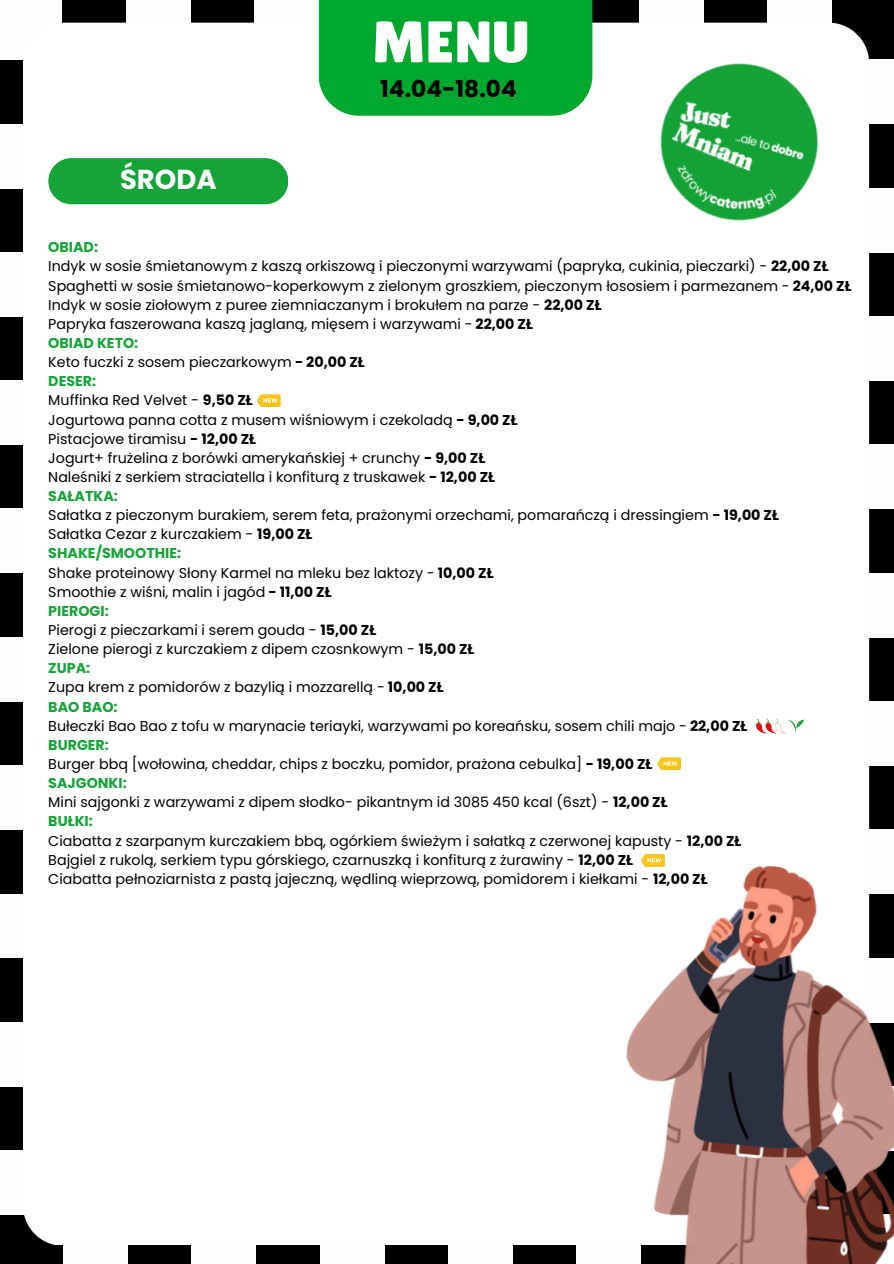
<style>
.page{position:relative;width:894px;height:1264px;background:#fff}
.page>*{position:absolute;margin:0;border:0;box-sizing:border-box;transform-origin:0 0}
.t1{font:58.65px "Lilita One";color:#fff}
.t2{font:700 27.45px "Poppins";color:#fff}
.t3{font:700 26.7px "Poppins";color:#fff}
.t4{font:700 23.25px "Poppins";color:#000}
.t5{font:14.25px "Poppins";color:#000}
.t6{font:700 14.25px "Poppins";color:#15a438}
.s1{font-weight:700}
</style>
<div class="page">
<div style="left:0;top:893px;width:893px;height:370px;background:#000"></div>
<div style="left:0;top:893px;width:63px;height:64px;background:#fefefe"></div>
<div style="left:0;top:1022px;width:63px;height:64px;background:#fefefe"></div>
<div style="left:0;top:1150px;width:63px;height:64px;background:#fefefe"></div>
<div style="left:63px;top:1214px;width:65px;height:49px;background:#fefefe"></div>
<div style="left:320px;top:1214px;width:64px;height:49px;background:#fefefe"></div>
<div style="left:192px;top:1214px;width:64px;height:49px;background:#fefefe"></div>
<div style="left:448px;top:1214px;width:64px;height:49px;background:#fefefe"></div>
<div style="left:576px;top:1214px;width:64px;height:49px;background:#fefefe"></div>
<div style="left:0;top:0;width:893px;height:893px;background:#000"></div>
<div style="left:0;top:0;width:62px;height:60px;background:#fefefe"></div>
<div style="left:254px;top:0;width:64px;height:60px;background:#fefefe"></div>
<div style="left:126px;top:0;width:64px;height:60px;background:#fefefe"></div>
<div style="left:639px;top:0;width:64px;height:60px;background:#fefefe"></div>
<div style="left:767px;top:0;width:64px;height:60px;background:#fefefe"></div>
<div style="left:831px;top:60px;width:62px;height:64px;background:#fefefe"></div>
<div style="left:0;top:124px;width:62px;height:64px;background:#fefefe"></div>
<div style="left:831px;top:188px;width:62px;height:64px;background:#fefefe"></div>
<div style="left:0;top:252px;width:62px;height:64px;background:#fefefe"></div>
<div style="left:831px;top:316px;width:62px;height:64px;background:#fefefe"></div>
<div style="left:0;top:380px;width:62px;height:65px;background:#fefefe"></div>
<div style="left:831px;top:445px;width:62px;height:64px;background:#fefefe"></div>
<div style="left:0;top:509px;width:62px;height:64px;background:#fefefe"></div>
<div style="left:831px;top:573px;width:62px;height:64px;background:#fefefe"></div>
<div style="left:0;top:637px;width:62px;height:64px;background:#fefefe"></div>
<div style="left:831px;top:701px;width:62px;height:64px;background:#fefefe"></div>
<div style="left:0;top:765px;width:62px;height:64px;background:#fefefe"></div>
<div style="left:831px;top:829px;width:62px;height:64px;background:#fefefe"></div>
<div style="left:23px;top:23px;width:845px;height:1222px;background:#fff;border-radius:41px"></div>
<svg style="left:0;top:701px;width:15px;height:193px"></svg>
<div style="left:318px;top:0;width:274px;height:116px;background:#00a82d"></div>
<img style="left:660px;top:63px;width:159px;height:158px">
<svg style="left:257px;top:394px;width:23px;height:13px"></svg>
<div style="left:48px;top:158px;width:240px;height:46px;background:#14a438;border-radius:23px"></div>
<img style="left:626px;top:854px;width:267px;height:409px">
<svg style="left:657px;top:757px;width:23px;height:13px"></svg>
<svg style="left:641px;top:854px;width:23px;height:12px"></svg>
<svg style="left:756px;top:719px;width:48px;height:14px"></svg>
<h1 class="t1" style="left:372px;top:8px;width:158px">MENU</h1>
<p class="t2" style="left:120px;top:160px;width:98px">ŚRODA</p>
<p class="t3" style="left:101px;top:157px;width:190px">PONIEDZIAŁEK</p>
<p class="t4" style="left:380px;top:72px;width:138px">14.04-18.04</p>
<h3 class="t6" style="left:48px;top:237px;width:51px">OBIAD:</h3>
<h2 class="t5" style="left:48px;top:256px;width:781px">Indyk w sosie śmietanowym z kaszą orkiszową i pieczonymi warzywami (papryka, cukinia, pieczarki) - <span class="s1">22,00 ZŁ</span></h2>
<h2 class="t5" style="left:48px;top:275px;width:804px">Spaghetti w sosie śmietanowo-koperkowym z zielonym groszkiem, pieczonym łososiem i parmezanem - <span class="s1">24,00 ZŁ</span></h2>
<p class="t5" style="left:48px;top:295px;width:554px">Indyk w sosie ziołowym z puree ziemniaczanym i brokułem na parze - <span class="s1">22,00 ZŁ</span></p>
<p class="t5" style="left:48px;top:314px;width:486px">Papryka faszerowana kaszą jaglaną, mięsem i warzywami - <span class="s1">22,00 ZŁ</span></p>
<p class="t6" style="left:48px;top:333px;width:91px">OBIAD KETO:</p>
<p class="t5" style="left:48px;top:352px;width:318px">Keto fuczki z sosem pieczarkowym <span class="s1">- 20,00 ZŁ</span></p>
<p class="t6" style="left:48px;top:371px;width:49px">DESER:</p>
<p class="t5" style="left:48px;top:390px;width:206px">Muffinka Red Velvet - <span class="s1">9,50 ZŁ</span></p>
<p class="t5" style="left:48px;top:409px;width:470px">Jogurtowa panna cotta z musem wiśniowym i czekoladą <span class="s1">- 9,00 ZŁ</span></p>
<p class="t5" style="left:48px;top:428px;width:209px">Pistacjowe tiramisu <span class="s1">- 12,00 ZŁ</span></p>
<p class="t5" style="left:48px;top:448px;width:438px">Jogurt+ frużelina z borówki amerykańskiej + crunchy <span class="s1">- 9,00 ZŁ</span></p>
<p class="t5" style="left:48px;top:467px;width:448px">Naleśniki z serkiem straciatella i konfiturą z truskawek <span class="s1">- 12,00 ZŁ</span></p>
<p class="t6" style="left:48px;top:486px;width:71px">SAŁATKA:</p>
<p class="t5" style="left:48px;top:505px;width:732px">Sałatka z pieczonym burakiem, serem feta, prażonymi orzechami, pomarańczą i dressingiem <span class="s1">- 19,00 ZŁ</span></p>
<p class="t5" style="left:48px;top:524px;width:265px">Sałatka Cezar z kurczakiem - <span class="s1">19,00 ZŁ</span></p>
<p class="t6" style="left:48px;top:543px;width:134px">SHAKE/SMOOTHIE:</p>
<p class="t5" style="left:48px;top:562px;width:446px">Shake proteinowy Słony Karmel na mleku bez laktozy - <span class="s1">10,00 ZŁ</span></p>
<p class="t5" style="left:48px;top:582px;width:285px">Smoothie z wiśni, malin i jagód <span class="s1">- 11,00 ZŁ</span></p>
<p class="t6" style="left:48px;top:601px;width:62px">PIEROGI:</p>
<p class="t5" style="left:48px;top:620px;width:329px">Pierogi z pieczarkami i serem gouda - <span class="s1">15,00 ZŁ</span></p>
<p class="t5" style="left:48px;top:639px;width:427px">Zielone pierogi z kurczakiem z dipem czosnkowym - <span class="s1">15,00 ZŁ</span></p>
<p class="t6" style="left:48px;top:658px;width:43px">ZUPA:</p>
<p class="t5" style="left:48px;top:677px;width:397px">Zupa krem z pomidorów z bazylią i mozzarellą - <span class="s1">10,00 ZŁ</span></p>
<p class="t6" style="left:48px;top:696px;width:71px">BAO BAO:</p>
<p class="t5" style="left:48px;top:715px;width:700px">Bułeczki Bao Bao z tofu w marynacie teriayki, warzywami po koreańsku, sosem chili majo - <span class="s1">22,00 ZŁ</span></p>
<p class="t6" style="left:48px;top:735px;width:62px">BURGER:</p>
<p class="t5" style="left:48px;top:754px;width:605px">Burger bbq [wołowina, cheddar, chips z boczku, pomidor, prażona cebulka] <span class="s1">- 19,00 ZŁ</span></p>
<p class="t6" style="left:48px;top:773px;width:80px">SAJGONKI:</p>
<p class="t5" style="left:48px;top:792px;width:620px">Mini sajgonki z warzywami z dipem słodko- pikantnym id 3085 450 kcal (6szt) - <span class="s1">12,00 ZŁ</span></p>
<p class="t6" style="left:48px;top:811px;width:46px">BUŁKI:</p>
<p class="t5" style="left:48px;top:830px;width:694px">Ciabatta z szarpanym kurczakiem bbq, ogórkiem świeżym i sałatką z czerwonej kapusty - <span class="s1">12,00 ZŁ</span></p>
<p class="t5" style="left:48px;top:849px;width:586px">Bajgiel z rukolą, serkiem typu górskiego, czarnuszką i konfiturą z żurawiny - <span class="s1">12,00 ZŁ</span></p>
<p class="t5" style="left:48px;top:869px;width:660px">Ciabatta pełnoziarnista z pastą jajeczną, wędliną wieprzową, pomidorem i kiełkami - <span class="s1">12,00 ZŁ</span></p>
</div>
